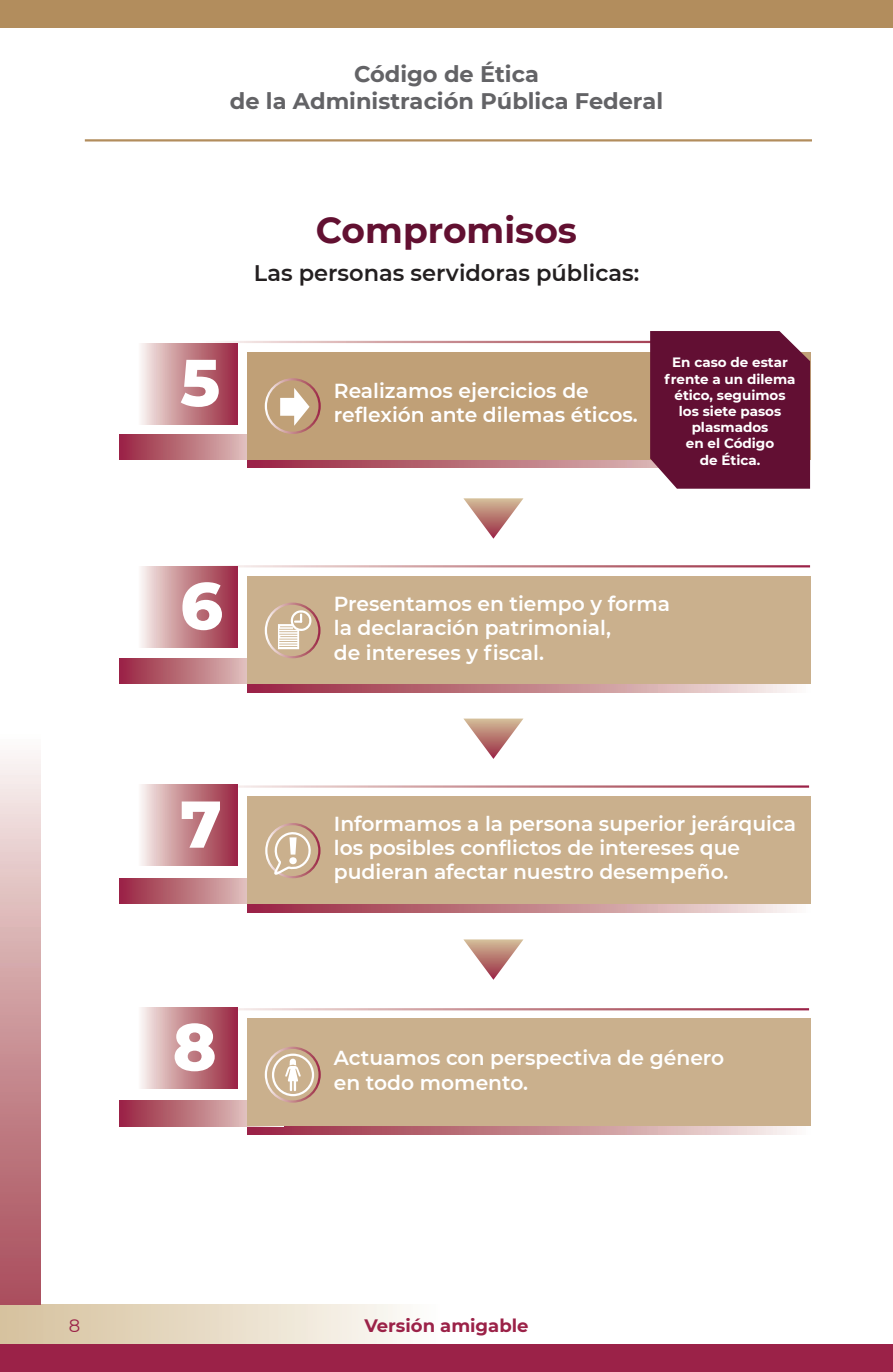
<style>
.page{position:relative;width:893px;height:1372px;background:#fff}
.page>*{position:absolute;margin:0;border:0;box-sizing:border-box;transform-origin:0 0}
.t1{font:800 65.92px "Montserrat";color:#fff}
.t2{font:700 36px "Montserrat";color:#621031}
.t3{font:700 22.5px/27px "Montserrat";color:#636366;text-align:center}
.t4{font:600 22.5px "Montserrat";color:#231f20}
.t5{font:600 20.25px/24.3px "Montserrat";color:#fff}
.t6{font:700 18px "Montserrat";color:#9b2248}
.t7{font:18px "Montserrat";color:#9b2248}
.t8{font:700 13.5px/16.2px "Montserrat";color:#fff;text-align:center}
</style>
<div class="page">
<div style="left:0;top:1303px;width:439px;height:41px;background:linear-gradient(to right,#d5c09b,#fdfcfa)"></div>
<div style="left:0;top:1344px;width:893px;height:27px;background:#9b2248"></div>
<div style="left:0;top:0;width:893px;height:28px;background:#b28d5d"></div>
<svg style="left:0;top:756px;width:40px;height:547px"></svg>
<hr style="left:85px;top:139px;width:727px;height:2px;background:#b28d5d">
<svg style="left:247px;top:459px;width:403px;height:9px"></svg>
<svg style="left:247px;top:683px;width:563px;height:9px"></svg>
<svg style="left:247px;top:903px;width:563px;height:9px"></svg>
<svg style="left:247px;top:1126px;width:546px;height:8px"></svg>
<svg style="left:119px;top:434px;width:128px;height:25px"></svg>
<svg style="left:119px;top:658px;width:128px;height:25px"></svg>
<svg style="left:119px;top:878px;width:128px;height:25px"></svg>
<svg style="left:119px;top:1100px;width:128px;height:26px"></svg>
<div style="left:247px;top:352px;width:563px;height:107px;background:#c0a077"></div>
<div style="left:247px;top:576px;width:563px;height:107px;background:#cab08d"></div>
<div style="left:247px;top:796px;width:563px;height:107px;background:#cab08d"></div>
<div style="left:247px;top:1018px;width:563px;height:108px;background:#cab08d"></div>
<div style="left:265px;top:823px;width:55px;height:55px;border:2px solid #fff;border-radius:50%"></div>
<div style="left:265px;top:1046px;width:56px;height:56px;border:2px solid #fff;border-radius:50%"></div>
<div style="left:272px;top:1053px;width:42px;height:43px;border:2px solid #fff;border-radius:50%"></div>
<div style="left:137px;top:343px;width:100px;height:81px;background:linear-gradient(to right,#f8f3ec,#98253c)"></div>
<div style="left:650px;top:331px;width:160px;height:157px;background:#620f33"></div>
<div style="left:137px;top:566px;width:100px;height:81px;background:linear-gradient(to right,#f8f3ec,#98253c)"></div>
<div style="left:137px;top:784px;width:100px;height:81px;background:linear-gradient(to right,#f8f3ec,#98253c)"></div>
<div style="left:137px;top:1007px;width:100px;height:81px;background:linear-gradient(to right,#f8f3ec,#98253c)"></div>
<svg style="left:271px;top:831px;width:44px;height:43px"></svg>
<svg style="left:285px;top:1058px;width:16px;height:33px"></svg>
<div style="left:265px;top:378px;width:56px;height:56px;border:2px solid #fff;border-radius:50%"></div>
<svg style="left:280px;top:388px;width:30px;height:37px"></svg>
<div style="left:265px;top:602px;width:55px;height:56px;border:2px solid #fff;border-radius:50%"></div>
<svg style="left:278px;top:610px;width:34px;height:39px"></svg>
<svg style="left:463px;top:498px;width:60px;height:40px"></svg>
<svg style="left:463px;top:718px;width:60px;height:41px"></svg>
<svg style="left:463px;top:939px;width:60px;height:40px"></svg>
<p class="t3" style="left:230px;top:59px;width:435px">Código de Ética<br>de la Administración Pública Federal</p>
<h1 class="t1" style="left:180px;top:334px;width:42px">5</h1>
<h2 class="t2" style="left:316px;top:204px;width:263px">Compromisos</h2>
<p class="t4" style="left:254px;top:257px;width:387px">Las personas servidoras públicas:</p>
<p class="t5" style="left:334px;top:377px;width:305px">Realizamos ejercicios de reflexión ante dilemas éticos.</p>
<p class="t8" style="left:665px;top:354px;width:132px">En caso de estar frente a un dilema ético, seguimos los siete pasos plasmados<br>en el Código<br>de Ética.</p>
<h1 class="t1" style="left:180px;top:557px;width:44px">6</h1>
<p class="t5" style="left:334px;top:590px;width:338px">Presentamos en tiempo y forma la declaración patrimonial,<br>de intereses y fiscal.</p>
<h1 class="t1" style="left:180px;top:776px;width:43px">7</h1>
<p class="t5" style="left:334px;top:810px;width:464px">Informamos a la persona superior jerárquica los posibles conflictos de intereses que pudieran afectar nuestro desempeño.</p>
<h1 class="t1" style="left:173px;top:998px;width:46px">8</h1>
<p class="t5" style="left:334px;top:1045px;width:392px">Actuamos con perspectiva de género en todo momento.</p>
<p class="t7" style="left:69px;top:1312px;width:13px">8</p>
<p class="t6" style="left:364px;top:1311px;width:166px">Versión amigable</p>
</div>
